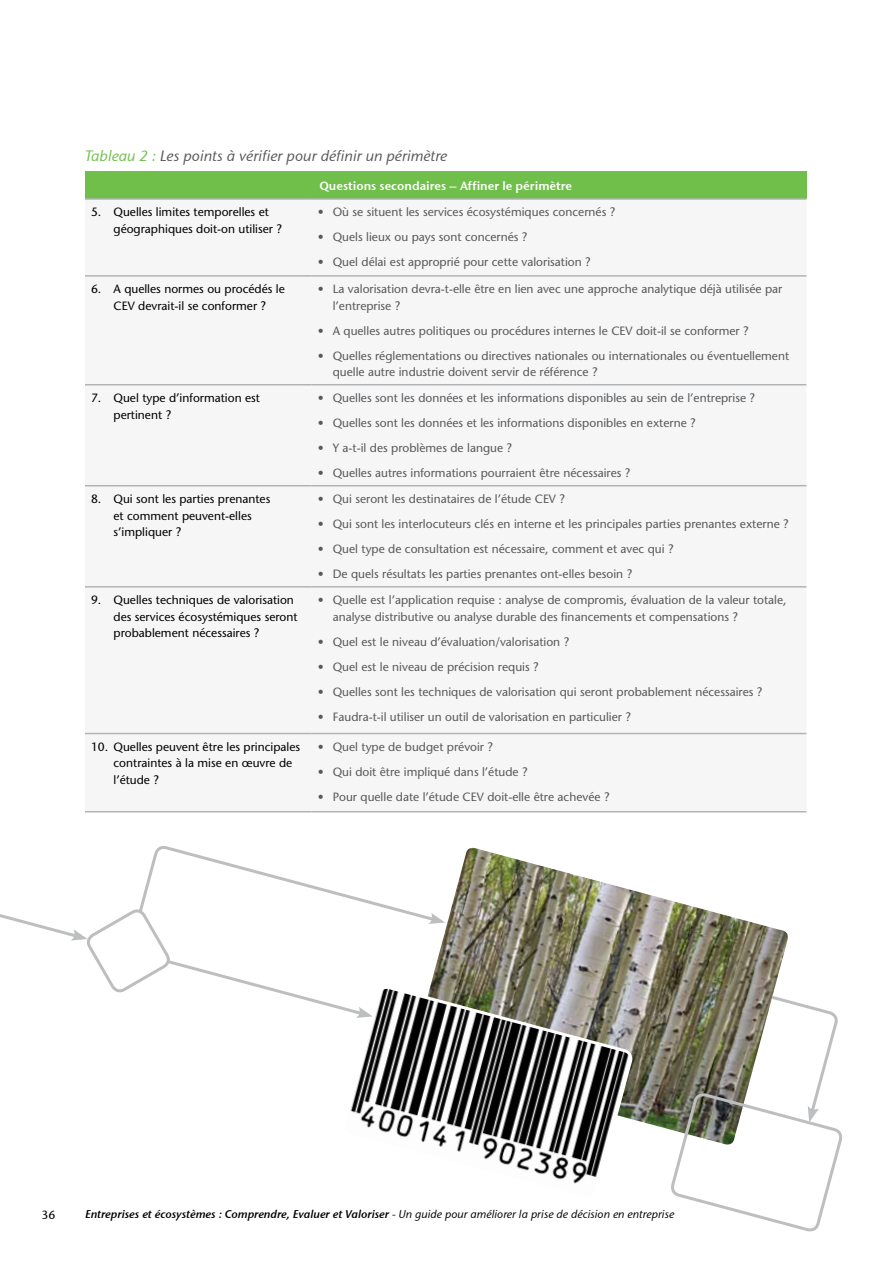
<style>
.page{position:relative;width:893px;height:1263px;background:#fff}
.page>*{position:absolute;margin:0;border:0;box-sizing:border-box;transform-origin:0 0}
.t1{font:italic 15px "Stone Sans ITCTT Medium";color:#58595b}
.t2{font:500 12px/16.5px "Stone Sans Std";color:#58595b}
.t3{font:500 12px/16.5px "Stone Sans Std";color:#000}
.t4{font:12px "Stone Sans Sem OSITCTT Semi";color:#fff}
.t5{font:12px "Stone Sans ITCTT Medium";color:#000}
.t6{font:11.25px "Stone Sans Sem OSITCTT Semi Ita";color:#000}
.s1{color:#71bf4b}
.s2{font-family:"Stone Sans ITCTT Medium";font-style:italic}
</style>
<div class="page">
<div style="left:85px;top:171px;width:721px;height:28px;background:#71bf4b"></div>
<div style="left:85px;top:385px;width:721px;height:350px;background:#f6f6f6"></div>
<hr style="left:85px;top:198px;width:227px;height:2px;background:#b1b4b6">
<hr style="left:312px;top:198px;width:494px;height:2px;background:#b1b4b6">
<hr style="left:85px;top:275px;width:227px;height:2px;background:#b1b4b6">
<hr style="left:312px;top:275px;width:494px;height:2px;background:#b1b4b6">
<hr style="left:85px;top:384px;width:227px;height:1px;background:#b1b4b6">
<hr style="left:312px;top:384px;width:494px;height:1px;background:#b1b4b6">
<hr style="left:85px;top:485px;width:227px;height:1px;background:#b1b4b6">
<hr style="left:312px;top:485px;width:494px;height:1px;background:#b1b4b6">
<hr style="left:85px;top:586px;width:227px;height:2px;background:#b1b4b6">
<hr style="left:312px;top:586px;width:494px;height:2px;background:#b1b4b6">
<hr style="left:85px;top:733px;width:227px;height:1px;background:#b1b4b6">
<hr style="left:312px;top:733px;width:494px;height:1px;background:#b1b4b6">
<hr style="left:85px;top:811px;width:227px;height:1px;background:#b1b4b6">
<hr style="left:312px;top:811px;width:494px;height:1px;background:#b1b4b6">
<img style="left:445px;top:847px;width:343px;height:283px">
<svg style="left:350px;top:984px;width:284px;height:200px"></svg>
<svg style="left:0;top:846px;width:445px;height:172px"></svg>
<svg style="left:669px;top:994px;width:174px;height:238px"></svg>
<p class="t1" style="left:85px;top:147px;width:364px"><span class="s1">Tableau 2 :</span> Les points à vérifier pour définir un périmètre</p>
<p class="t4" style="left:319px;top:178px;width:254px">Questions secondaires – Affiner le périmètre</p>
<p class="t3" style="left:114px;top:204px;width:170px;text-indent:-22px">5. Quelles limites temporelles et géographiques doit-on utiliser ?</p>
<p class="t2" style="left:318px;top:204px;width:299px">• Où se situent les services écosystémiques concernés ?</p>
<p class="t2" style="left:318px;top:229px;width:211px">• Quels lieux ou pays sont concernés ?</p>
<p class="t2" style="left:318px;top:254px;width:274px">• Quel délai est approprié pour cette valorisation ?</p>
<p class="t3" style="left:91px;top:281px;width:195px;text-align:center">6. A quelles normes ou procédés le<br>CEV devrait-il se conformer ?</p>
<p class="t2" style="left:333px;top:281px;width:451px;text-indent:-15px">• La valorisation devra-t-elle être en lien avec une approche analytique déjà utilisée par l’entreprise ?</p>
<p class="t2" style="left:318px;top:322px;width:432px">• A quelles autres politiques ou procédures internes le CEV doit-il se conformer ?</p>
<p class="t2" style="left:333px;top:347px;width:458px;text-indent:-15px">• Quelles réglementations ou directives nationales ou internationales ou éventuellement quelle autre industrie doivent servir de référence ?</p>
<p class="t3" style="left:114px;top:390px;width:148px;text-indent:-22px">7. Quel type d’information est pertinent ?</p>
<p class="t2" style="left:318px;top:390px;width:439px">• Quelles sont les données et les informations disponibles au sein de l’entreprise ?</p>
<p class="t2" style="left:318px;top:415px;width:379px">• Quelles sont les données et les informations disponibles en externe ?</p>
<p class="t2" style="left:318px;top:440px;width:196px">• Y a-t-il des problèmes de langue ?</p>
<p class="t2" style="left:318px;top:465px;width:314px">• Quelles autres informations pourraient être nécessaires ?</p>
<p class="t3" style="left:114px;top:491px;width:158px;text-indent:-22px">8. Qui sont les parties prenantes et comment peuvent-elles s’impliquer ?</p>
<p class="t2" style="left:318px;top:491px;width:249px">• Qui seront les destinataires de l’étude CEV ?</p>
<p class="t2" style="left:318px;top:516px;width:473px">• Qui sont les interlocuteurs clés en interne et les principales parties prenantes externe ?</p>
<p class="t2" style="left:318px;top:541px;width:357px">• Quel type de consultation est nécessaire, comment et avec qui ?</p>
<p class="t2" style="left:318px;top:566px;width:316px">• De quels résultats les parties prenantes ont-elles besoin ?</p>
<p class="t3" style="left:114px;top:592px;width:186px;text-indent:-22px">9. Quelles techniques de valorisation des services écosystémiques seront probablement nécessaires ?</p>
<p class="t2" style="left:333px;top:592px;width:455px;text-indent:-15px">• Quelle est l’application requise : analyse de compromis, évaluation de la valeur totale, analyse distributive ou analyse durable des financements et compensations ?</p>
<p class="t2" style="left:318px;top:633px;width:253px">• Quel est le niveau d’évaluation/valorisation ?</p>
<p class="t2" style="left:318px;top:658px;width:223px">• Quel est le niveau de précision requis ?</p>
<p class="t2" style="left:318px;top:683px;width:446px">• Quelles sont les techniques de valorisation qui seront probablement nécessaires ?</p>
<p class="t2" style="left:318px;top:708px;width:315px">• Faudra-t-il utiliser un outil de valorisation en particulier ?</p>
<p class="t3" style="left:114px;top:738px;width:188px;text-indent:-22px">10. Quelles peuvent être les principales contraintes à la mise en œuvre de l’étude ?</p>
<p class="t2" style="left:318px;top:738px;width:177px">• Quel type de budget prévoir ?</p>
<p class="t2" style="left:318px;top:763px;width:211px">• Qui doit être impliqué dans l’étude ?</p>
<p class="t2" style="left:318px;top:788px;width:293px">• Pour quelle date l’étude CEV doit-elle être achevée ?</p>
<p class="t5" style="left:41px;top:1208px;width:15px">36</p>
<p class="t6" style="left:85px;top:1208px;width:591px">Entreprises et écosystèmes : Comprendre, Evaluer et Valoriser <span class="s2">- Un guide pour améliorer la prise de décision en entreprise</span></p>
</div>
